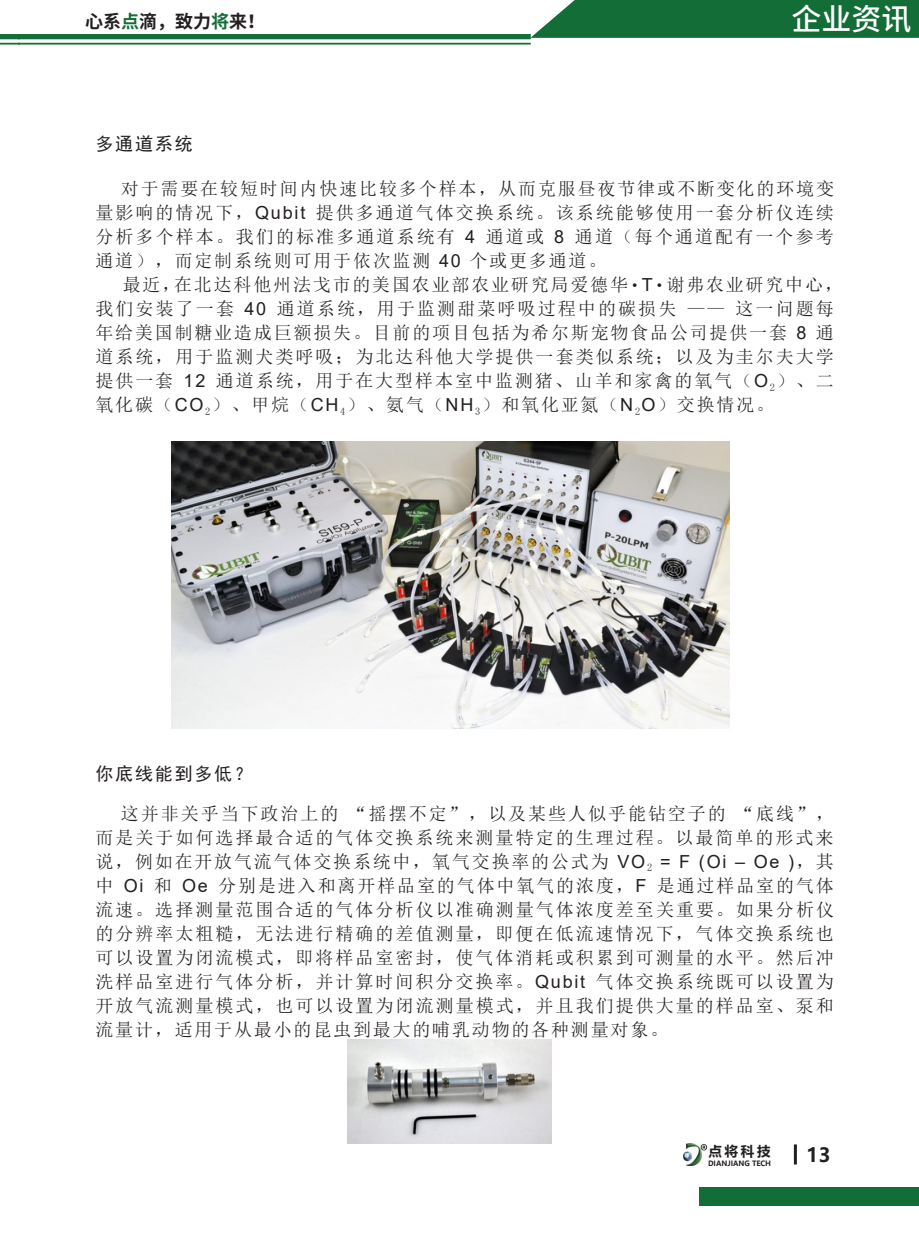
<style>
.page{position:relative;width:919px;height:1238px;background:#fff}
.page>*{position:absolute;margin:0;border:0;box-sizing:border-box;transform-origin:0 0}
.t1{font:500 30px "Source Han Sans CN";color:#fff}
.t2{font:700 19.5px "Microsoft Ya Hei";color:#231f20}
.t3{font:18px/24px "Sim Sun";letter-spacing:.11em;color:#231f20;text-align:justify}
.t4{font:18px "Sim Hei";letter-spacing:.1em;color:#231f20}
.t5{font:700 18px "Source Han Sans CN";color:#231f20}
.t6{font:700 13.5px "Microsoft Ya Hei";color:#231f20}
.t7{font:700 7.2px "Microsoft Ya Hei";color:#231f20}
.s1{color:#136d37}
.s2{font-family:"Arial"}
.s3{font-family:"Adobe Kaiti Std"}
</style>
<div class="page">
<svg style="left:530px;top:0;width:388px;height:38px"></svg>
<div style="left:699px;top:1186px;width:219px;height:19px;background:#136d37"></div>
<img style="left:683px;top:1143px;width:18px;height:22px">
<hr style="left:793px;top:1144px;width:3px;height:20px;background:#231f20">
<svg style="left:701px;top:1144px;width:6px;height:6px"></svg>
<div style="left:0;top:34px;width:20px;height:5px;background:#136d37"></div>
<hr style="left:0;top:43px;width:20px;height:2px;background:#136d37">
<div style="left:18px;top:34px;width:512px;height:5px;background:#136d37"></div>
<hr style="left:18px;top:43px;width:512px;height:2px;background:#136d37">
<img style="left:171px;top:441px;width:558px;height:287px">
<img style="left:347px;top:1039px;width:205px;height:104px">
<p class="t5" style="left:85px;top:11px;width:181px">心系<span class="s1">点</span>滴，致力<span class="s1">将</span>来！</p>
<h1 class="t1" style="left:791px;top:3px;width:121px">企业资讯</h1>
<p class="t4" style="left:95px;top:135px;width:99px">多通道系统</p>
<p class="t3" style="left:95px;top:177px;width:740px;text-indent:25px">对于需要在较短时间内快速比较多个样本，从而克服昼夜节律或不断变化的环境变量影响的情况下，<span class="s2">Qubit</span> 提供多通道气体交换系统。该系统能够使用一套分析仪连续分析多个样本。我们的标准多通道系统有 <span class="s2">4</span> 通道或 <span class="s2">8</span> 通道（每个通道配有一个参考通道），而定制系统则可用于依次监测 <span class="s2">40</span> 个或更多通道。</p>
<p class="t3" style="left:95px;top:273px;width:749px;text-align:left;text-indent:27px">最近，在北达科他州法戈市的美国农业部农业研究局爱德华<span class="s3">・</span><span class="s2">T</span><span class="s3">・</span>谢弗农业研究中心，我们安装了一套 <span class="s2">40</span> 通道系统，用于监测甜菜呼吸过程中的碳损失 —— 这一问题每年给美国制糖业造成巨额损失。目前的项目包括为希尔斯宠物食品公司提供一套 <span class="s2">8</span> 通道系统，用于监测犬类呼吸；为北达科他大学提供一套类似系统；以及为圭尔夫大学提供一套 <span class="s2">12</span> 通道系统，用于在大型样本室中监测猪、山羊和家禽的氧气（<span class="s2">O</span><sub>2</sub>）、二氧化碳（<span class="s2">CO</span><sub>2</sub>）、甲烷（<span class="s2">CH</span><sub>4</sub>）、氨气（<span class="s2">NH</span><sub>3</sub>）和氧化亚氮（<span class="s2">N</span><sub>2</sub><span class="s2">O</span>）交换情况。</p>
<p class="t4" style="left:95px;top:765px;width:158px">你底线能到多低？</p>
<p class="t3" style="left:95px;top:801px;width:740px;text-indent:26px">这并非关乎当下政治上的 “摇摆不定”，以及某些人似乎能钻空子的 “底线”，而是关于如何选择最合适的气体交换系统来测量特定的生理过程。以最简单的形式来说，例如在开放气流气体交换系统中，氧气交换率的公式为 <span class="s2">VO</span><sub>2</sub> <span class="s2">= F (Oi – Oe )</span>，其中 <span class="s2">Oi</span> 和 <span class="s2">Oe</span> 分别是进入和离开样品室的气体中氧气的浓度，<span class="s2">F</span> 是通过样品室的气体流速。选择测量范围合适的气体分析仪以准确测量气体浓度差至关重要。如果分析仪的分辨率太粗糙，无法进行精确的差值测量，即便在低流速情况下，气体交换系统也可以设置为闭流模式，即将样品室密封，使气体消耗或积累到可测量的水平。然后冲洗样品室进行气体分析，并计算时间积分交换率。<span class="s2">Qubit</span> 气体交换系统既可以设置为开放气流测量模式，也可以设置为闭流测量模式，并且我们提供大量的样品室、泵和流量计，适用于从最小的昆虫到最大的哺乳动物的各种测量对象。</p>
<p class="t6" style="left:708px;top:1141px;width:64px">点将科技</p>
<p class="t7" style="left:708px;top:1157px;width:65px">DIANJIANG TECH</p>
<p class="t2" style="left:806px;top:1141px;width:26px">13</p>
</div>
